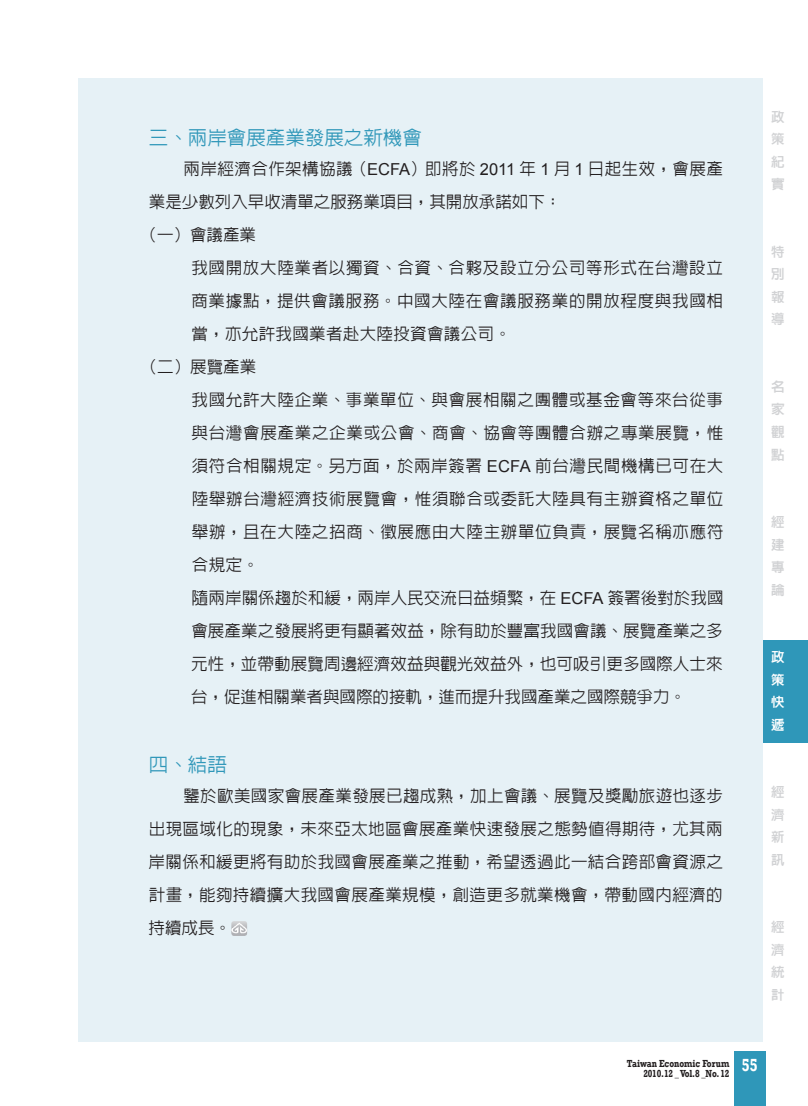
<style>
.page{position:relative;width:808px;height:1106px;background:#fff}
.page>*{position:absolute;margin:0;border:0;box-sizing:border-box;transform-origin:0 0}
.t1{font:500 19.5px "Lin Gothic";color:#2f97b9}
.t2{font:700 18px "Rockwell";color:#fff;scale:.8 1}
.t3{font:500 16.5px/33px "Lin Gothic";letter-spacing:.03em;color:#231f20;text-align:justify}
.t4{font:500 16.5px "Lin Gothic";letter-spacing:.005em;color:#231f20}
.t5{font:500 16.5px "Lin Gothic";color:#231f20}
.t6{font:13.5px/22.5px "Lin Gothic Extra";color:#d1d2d4;text-align:justify}
.t7{font:13.5px/22.5px "Lin Gothic Extra";color:#fff;text-align:justify}
.t8{font:700 10.5px/10.5px "Rockwell";color:#231f20;text-align:right;scale:.8 1}
.s1{font-family:"Arial";font-weight:400}
</style>
<div class="page">
<div style="left:78px;top:78px;width:685px;height:964px;background:#e6f1f6"></div>
<div style="left:734px;top:1051px;width:32px;height:55px;background:#2f97b9"></div>
<div style="left:763px;top:640px;width:45px;height:102px;background:#2f97b9"></div>
<svg style="left:231px;top:921px;width:16px;height:15px"></svg>
<img style="left:232px;top:922px;width:15px;height:11px">
<p class="t1" style="left:149px;top:127px;width:274px">三、兩岸會展產業發展之新機會</p>
<p class="t3" style="left:183px;top:152px;width:541px">兩岸經濟合作架構協議（<span class="s1">ECFA</span>）即將於 <span class="s1">2011</span> 年 <span class="s1">1</span> 月 <span class="s1">1</span> 日起生效，會展產</p>
<p class="t5" style="left:149px;top:193px;width:414px">業是少數列入早收清單之服務業項目，其開放承諾如下：</p>
<p class="t3" style="left:141px;top:218px;width:117px">（一）會議產業</p>
<p class="t3" style="left:191px;top:251px;width:533px">我國開放大陸業者以獨資、合資、合夥及設立分公司等形式在台灣設立</p>
<p class="t3" style="left:191px;top:284px;width:533px">商業據點，提供會議服務。中國大陸在會議服務業的開放程度與我國相</p>
<p class="t3" style="left:191px;top:317px;width:321px">當，亦允許我國業者赴大陸投資會議公司。</p>
<p class="t3" style="left:141px;top:350px;width:117px">（二）展覽產業</p>
<p class="t3" style="left:191px;top:383px;width:533px">我國允許大陸企業、事業單位、與會展相關之團體或基金會等來台從事</p>
<p class="t3" style="left:192px;top:416px;width:533px">與台灣會展產業之企業或公會、商會、協會等團體合辦之專業展覽，惟</p>
<p class="t3" style="left:192px;top:449px;width:533px">須符合相關規定。另方面，於兩岸簽署 <span class="s1">ECFA</span> 前台灣民間機構已可在大</p>
<p class="t3" style="left:192px;top:482px;width:533px">陸舉辦台灣經濟技術展覽會，惟須聯合或委託大陸具有主辦資格之單位</p>
<p class="t3" style="left:192px;top:515px;width:533px">舉辦，且在大陸之招商、徵展應由大陸主辦單位負責，展覽名稱亦應符</p>
<p class="t3" style="left:192px;top:548px;width:68px">合規定。</p>
<p class="t4" style="left:192px;top:589px;width:533px">隨兩岸關係趨於和緩，兩岸人民交流日益頻繁，在 <span class="s1">ECFA</span> 簽署後對於我國</p>
<p class="t4" style="left:191px;top:622px;width:533px">會展產業之發展將更有顯著效益，除有助於豐富我國會議、展覽產業之多</p>
<p class="t4" style="left:191px;top:655px;width:533px">元性，並帶動展覽周邊經濟效益與觀光效益外，也可吸引更多國際人士來</p>
<p class="t5" style="left:191px;top:688px;width:496px">台，促進相關業者與國際的接軌，進而提升我國產業之國際競爭力。</p>
<p class="t1" style="left:149px;top:754px;width:79px">四、結語</p>
<p class="t3" style="left:149px;top:779px;width:576px;text-indent:35px">鑒於歐美國家會展產業發展已趨成熟，加上會議、展覽及獎勵旅遊也逐步出現區域化的現象，未來亞太地區會展產業快速發展之態勢值得期待，尤其兩岸關係和緩更將有助於我國會展產業之推動，希望透過此一結合跨部會資源之計畫，能夠持續擴大我國會展產業規模，創造更多就業機會，帶動國內經濟的持續成長。</p>
<p class="t6" style="left:771px;top:105px;width:15px">政策紀實</p>
<p class="t6" style="left:771px;top:240px;width:15px">特別報導</p>
<p class="t6" style="left:771px;top:375px;width:15px">名家觀點</p>
<p class="t6" style="left:771px;top:510px;width:15px">經建專論</p>
<p class="t7" style="left:771px;top:645px;width:15px">政策快遞</p>
<p class="t6" style="left:771px;top:780px;width:15px">經濟新訊</p>
<p class="t6" style="left:771px;top:915px;width:15px">經濟統計</p>
<p class="t8" style="left:627px;top:1058px;width:130px">Taiwan Economic Forum<br>2010.12 _ Vol.8 _No. 12</p>
<p class="t2" style="left:742px;top:1054px;width:21px">55</p>
</div>
